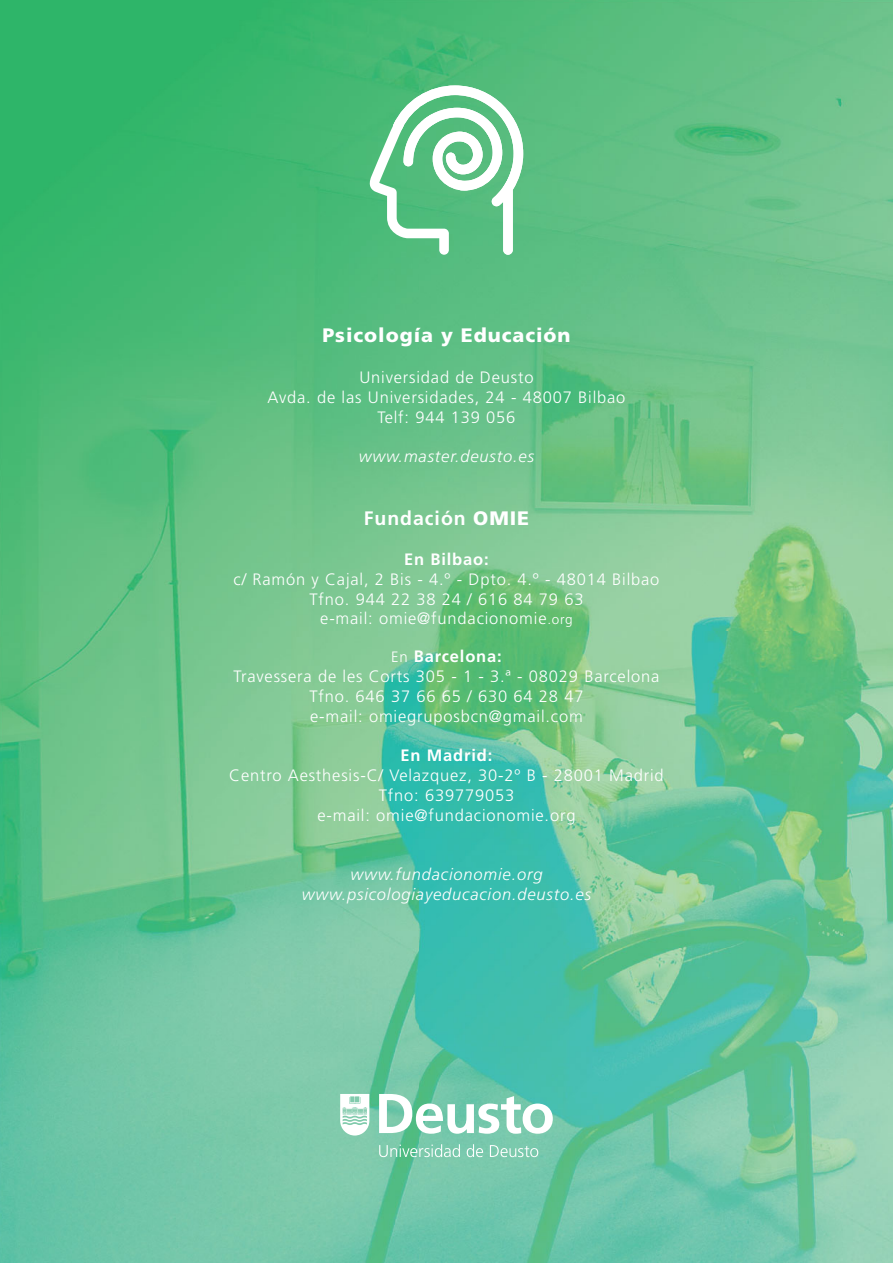
<style>
.page{position:relative;width:893px;height:1263px;background:#fff}
.page>*{position:absolute;margin:0;border:0;box-sizing:border-box;transform-origin:0 0}
.t1{font:900 19.5px "Frutiger LT Std";letter-spacing:.05em;color:#fff}
.t2{font:700 19.5px "Frutiger LT Std";letter-spacing:.05em;color:#fff}
.t3{font:300 16.5px/19.8px "Frutiger LT Std";letter-spacing:.05em;color:#fff;text-align:center}
.t4{font:italic 300 16.5px/19.8px "Frutiger LT Std";letter-spacing:.05em;color:#fff;text-align:center}
.t5{font:700 16.5px "Frutiger LT Std";letter-spacing:.05em;color:#fff}
.s1{font-weight:900}
.s2{font-size:13.5px}
.s3{font-size:15px}
.s4{font-weight:700}
</style>
<div class="page">
<img style="left:0;top:0;width:893px;height:1263px">
<svg style="left:367px;top:85px;width:156px;height:170px"></svg>
<svg style="left:379px;top:1094px;width:174px;height:40px"></svg>
<svg style="left:340px;top:1094px;width:29px;height:41px"></svg>
<svg style="left:379px;top:1144px;width:81px;height:13px"></svg>
<svg style="left:467px;top:1144px;width:16px;height:13px"></svg>
<svg style="left:490px;top:1145px;width:48px;height:12px"></svg>
<p class="t1" style="left:322px;top:327px;width:250px">Psicología y Educación</p>
<p class="t3" style="left:268px;top:368px;width:359px">Universidad de Deusto<br>Avda. de las Universidades, 24 - 48007 Bilbao<br>Telf: 944 139 056</p>
<p class="t4" style="left:359px;top:448px;width:177px">www.master.deusto.es</p>
<p class="t2" style="left:364px;top:510px;width:167px">Fundación <span class="s1">OMIE</span></p>
<p class="t5" style="left:404px;top:552px;width:86px">En Bilbao:</p>
<p class="t3" style="left:233px;top:570px;width:427px">c/ Ramón y Cajal, 2 Bis - 4.º - Dpto. 4.º - 48014 Bilbao<br>Tfno. 944 22 38 24 / 616 84 79 63<br>e-mail: omie@fundacionomie<span class="s2">.org</span></p>
<p class="t3" style="left:234px;top:647px;width:427px"><span class="s3">En</span> <span class="s4">Barcelona:<br></span>Travessera de les Corts 305 - 1 - 3.ª - 08029 Barcelona<br>Tfno. 646 37 66 65 / 630 64 28 47<br>e-mail: omiegruposbcn@gmail.com</p>
<p class="t5" style="left:401px;top:748px;width:93px">En Madrid:</p>
<p class="t3" style="left:229px;top:766px;width:436px">Centro Aesthesis-C/ Velazquez, 30-2º B - 28001 Madrid<br>Tfno: 639779053<br>e-mail: omie@fundacionomie.org</p>
<p class="t4" style="left:302px;top:865px;width:291px">www.fundacionomie.org www.psicologiayeducacion.deusto.es</p>
</div>
